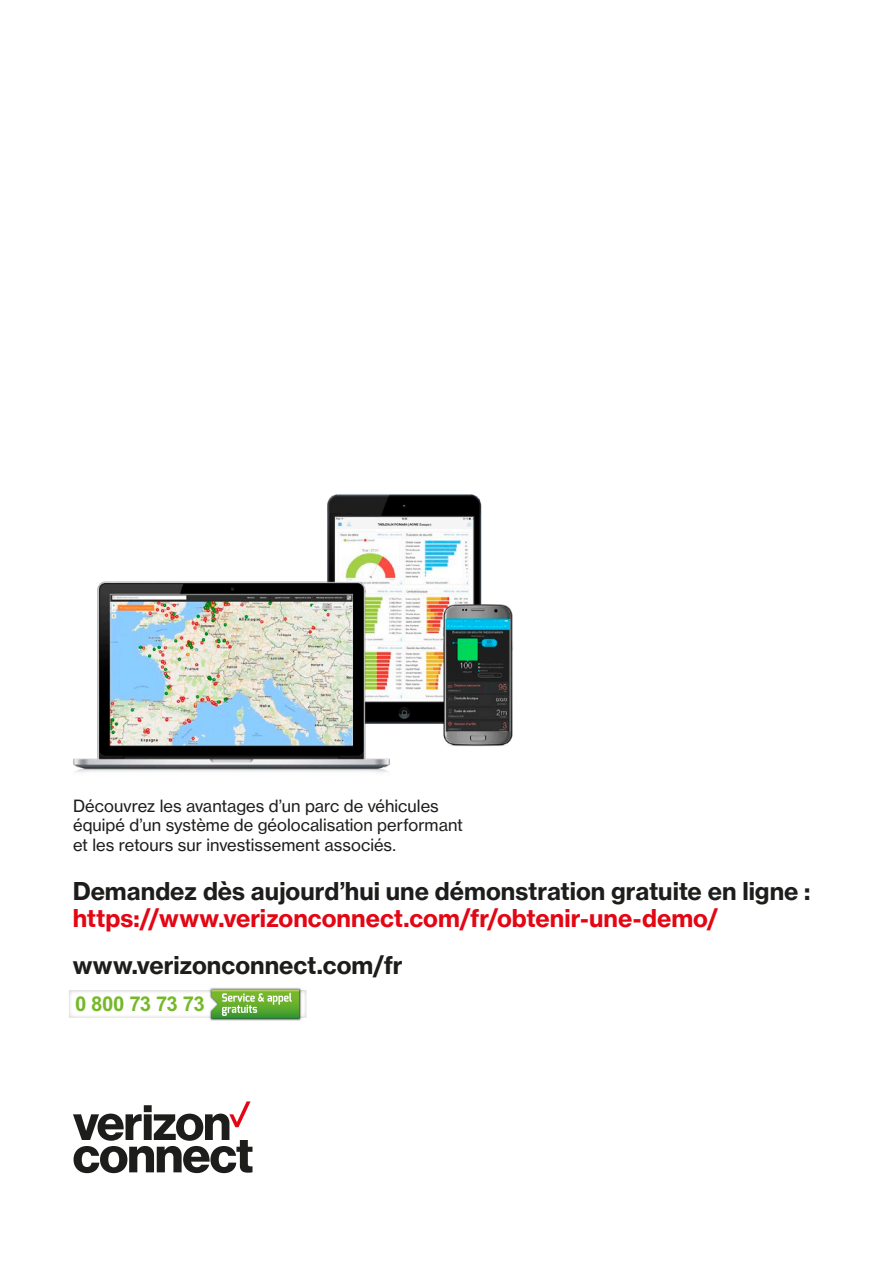
<style>
.page{position:relative;width:893px;height:1263px;background:#fff}
.page>*{position:absolute;margin:0;border:0;box-sizing:border-box;transform-origin:0 0}
.t1{font:24px "N Haas Grotesk TXW02 75 Bd";color:#1d1d1b}
.t2{font:24px "N Haas Grotesk TXW02 75 Bd";color:#e30614}
.t3{font:700 20.4px "Arial";letter-spacing:-.04em;color:#76b82a}
.t4{font:16.5px/19.5px "N Haas Grotesk TXW02 55 Rg";color:#1d1d1b}
</style>
<div class="page">
<img style="left:73px;top:494px;width:440px;height:279px">
<svg style="left:73px;top:1101px;width:179px;height:72px"></svg>
<img style="left:69px;top:990px;width:238px;height:28px">
<img style="left:210px;top:988px;width:92px;height:33px">
<img style="left:208px;top:990px;width:94px;height:28px">
<svg style="left:211px;top:989px;width:88px;height:29px;background:#7eba55"></svg>
<p class="t4" style="left:73px;top:796px;width:391px">Découvrez les avantages d’un parc de véhicules équipé d’un système de géolocalisation performant et les retours sur investissement associés.</p>
<h1 class="t1" style="left:73px;top:876px;width:739px">Demandez dès aujourd’hui une démonstration gratuite en ligne :</h1>
<h1 class="t2" style="left:73px;top:903px;width:647px">https://www.verizonconnect.com/fr/obtenir-une-demo/</h1>
<h1 class="t1" style="left:73px;top:950px;width:331px">www.verizonconnect.com/fr</h1>
<p class="t3" style="left:75px;top:991px;width:131px">0 800 73 73 73</p>
</div>
